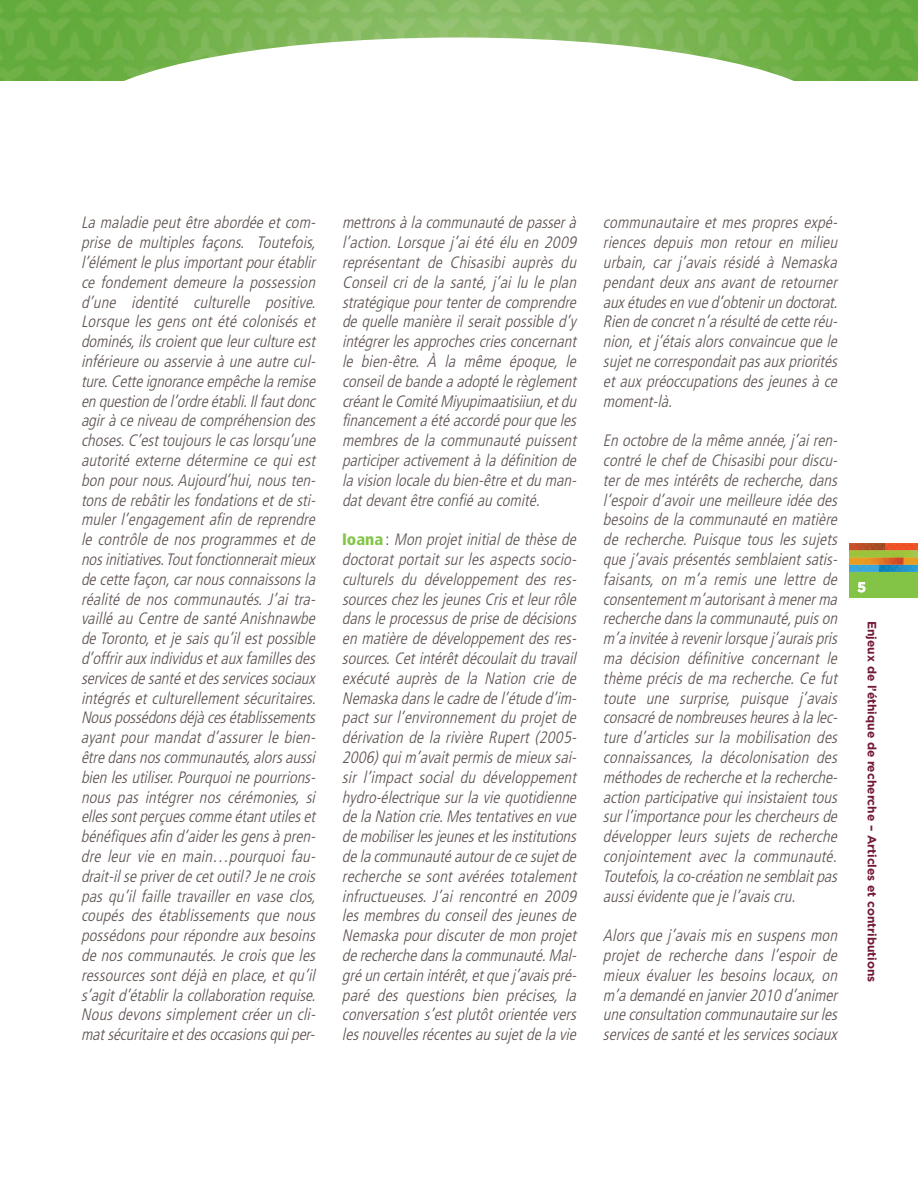
<style>
.page{position:relative;width:918px;height:1188px;background:#fff}
.page>*{position:absolute;margin:0;border:0;box-sizing:border-box;transform-origin:0 0}
.t1{font:italic 300 condensed 16.5px/19.8px "Frutiger";color:#5d514e;text-align:justify}
.t2{font:500 13.5px "Gotham";color:#fff}
.t3{font:700 12px "Gotham";color:#721935}
.s1{font-weight:900;font-style:normal;color:#83c447}
.s2{font-style:normal}
</style>
<div class="page">
<div style="left:849px;top:572px;width:69px;height:26px;background:#83c447"></div>
<img style="left:849px;top:543px;width:69px;height:29px">
<img style="left:0;top:0;width:918px;height:81px">
<div style="left:81px;top:38px;width:756px;height:162px;background:#fff;border-radius:50%"></div>
<p class="t1" style="left:81px;top:214px;width:240px">La maladie peut être abordée et com&shy;prise de multiples façons. Toutefois, l’élément le plus important pour établir ce fondement demeure la possession d’une identité culturelle positive.<br>Lorsque les gens ont été colonisés et dominés, ils croient que leur culture est inférieure ou asservie à une autre cul&shy;ture. Cette ignorance empêche la remise en question de l’ordre établi. Il faut donc agir à ce niveau de compréhension des choses. C’est toujours le cas lorsqu’une autorité externe détermine ce qui est bon pour nous. Aujourd’hui, nous ten&shy;tons de rebâtir les fondations et de sti&shy;muler l’engagement afin de reprendre le contrôle de nos programmes et de nos initiatives.Tout fonctionnerait mieux de cette façon, car nous connaissons la réalité de nos communautés. J’ai tra&shy;vaillé au Centre de santé Anishnawbe de Toronto, et je sais qu’il est possible d’offrir aux individus et aux familles des services de santé et des services sociaux intégrés et culturellement sécuritaires.<br>Nous possédons déjà ces établissements ayant pour mandat d’assurer le bien&shy;être dans nos communautés, alors aussi bien les utiliser. Pourquoi ne pourrions&shy;nous pas intégrer nos cérémonies, si elles sont perçues comme étant utiles et bénéfiques afin d’aider les gens à pren&shy;dre leur vie en main…pourquoi fau&shy;drait-il se priver de cet outil? Je ne crois pas qu’il faille travailler en vase clos, coupés des établissements que nous possédons pour répondre aux besoins de nos communautés. Je crois que les ressources sont déjà en place, et qu’il s’agit d’établir la collaboration requise.<br>Nous devons simplement créer un cli&shy;mat sécuritaire et des occasions qui per-</p>
<p class="t1" style="left:342px;top:214px;width:239px;text-align:left">mettrons à la communauté de passer à l’action. Lorsque j ’ai été élu en 2009 représentant de Chisasibi auprès du Conseil cri de la santé, j ’ai lu le plan stratégique pour tenter de comprendre de quelle manière il serait possible d’y intégrer les approches cries concernant le bien-être. À la même époque, le conseil de bande a adopté le règlement créant le Comité Miyupimaatisiiun, et du financement a été accordé pour que les membres de la communauté puissent participer activement à la définition de la vision locale du bien-être et du man&shy;dat devant être confié au comité.</p>
<p class="t1" style="left:342px;top:531px;width:239px"><span class="s1">I o a n a</span> <span class="s2">:</span> Mon projet initial de thèse de doctorat portait sur les aspects socio&shy;culturels du développement des res&shy;sources chez les jeunes Cris et leur rôle dans le processus de prise de décisions en matière de développement des res&shy;sources. Cet intérêt découlait du travail exécuté auprès de la Nation crie de Nemaska dans le cadre de l’étude d’im&shy;pact sur l’environnement du projet de dérivation de la rivière Rupert (2005- 2006) qui m’avait permis de mieux sai&shy;sir l’impact social du développement hydro-électrique sur la vie quotidienne de la Nation crie. Mes tentatives en vue de mobiliser les jeunes et les institutions de la communauté autour de ce sujet de recherche se sont avérées totalement infructueuses. J’ai rencontré en 2009 les membres du conseil des jeunes de Nemaska pour discuter de mon projet de recherche dans la communauté. Mal&shy;gré un certain intérêt, et que j ’avais pré&shy;paré des questions bien précises, la conversation s’est plutôt orientée vers les nouvelles récentes au sujet de la vie</p>
<p class="t1" style="left:603px;top:214px;width:239px">communautaire et mes propres expé&shy;riences depuis mon retour en milieu urbain, car j ’avais résidé à Nemaska pendant deux ans avant de retourner aux études en vue d’obtenir un doctorat.<br>Rien de concret n’a résulté de cette réu&shy;nion, et j ’étais alors convaincue que le sujet ne correspondait pas aux priorités et aux préoccupations des jeunes à ce moment-là.</p>
<p class="t1" style="left:603px;top:432px;width:239px">En octobre de la même année, j ’ai ren&shy;contré le chef de Chisasibi pour discu&shy;ter de mes intérêts de recherche, dans l’espoir d’avoir une meilleure idée des besoins de la communauté en matière de recherche. Puisque tous les sujets que j ’avais présentés semblaient satis&shy;faisants, on m’a remis une lettre de consentement m’autorisant à mener ma recherche dans la communauté, puis on m’a invitée à revenir lorsque j ’aurais pris ma décision définitive concernant le thème précis de ma recherche. Ce fut toute une surprise, puisque j ’avais consacré de nombreuses heures à la lec&shy;ture d’articles sur la mobilisation des connaissances, la décolonisation des méthodes de recherche et la recherche&shy;action participative qui insistaient tous sur l’importance pour les chercheurs de développer leurs sujets de recherche conjointement avec la communauté.<br>Toutefois, la co-création ne semblait pas aussi évidente que je l’avais cru.</p>
<p class="t1" style="left:603px;top:927px;width:239px">Alors que j ’avais mis en suspens mon projet de recherche dans l’espoir de mieux évaluer les besoins locaux, on m’a demandé en janvier 2010 d’animer une consultation communautaire sur les services de santé et les services sociaux</p>
<p class="t2" style="left:857px;top:579px;width:10px">5</p>
<p class="t3" style="left:879px;top:621px;width:363px;rotate:90deg">Enjeux de l’éthique de recherche – Articles et contributions</p>
</div>
